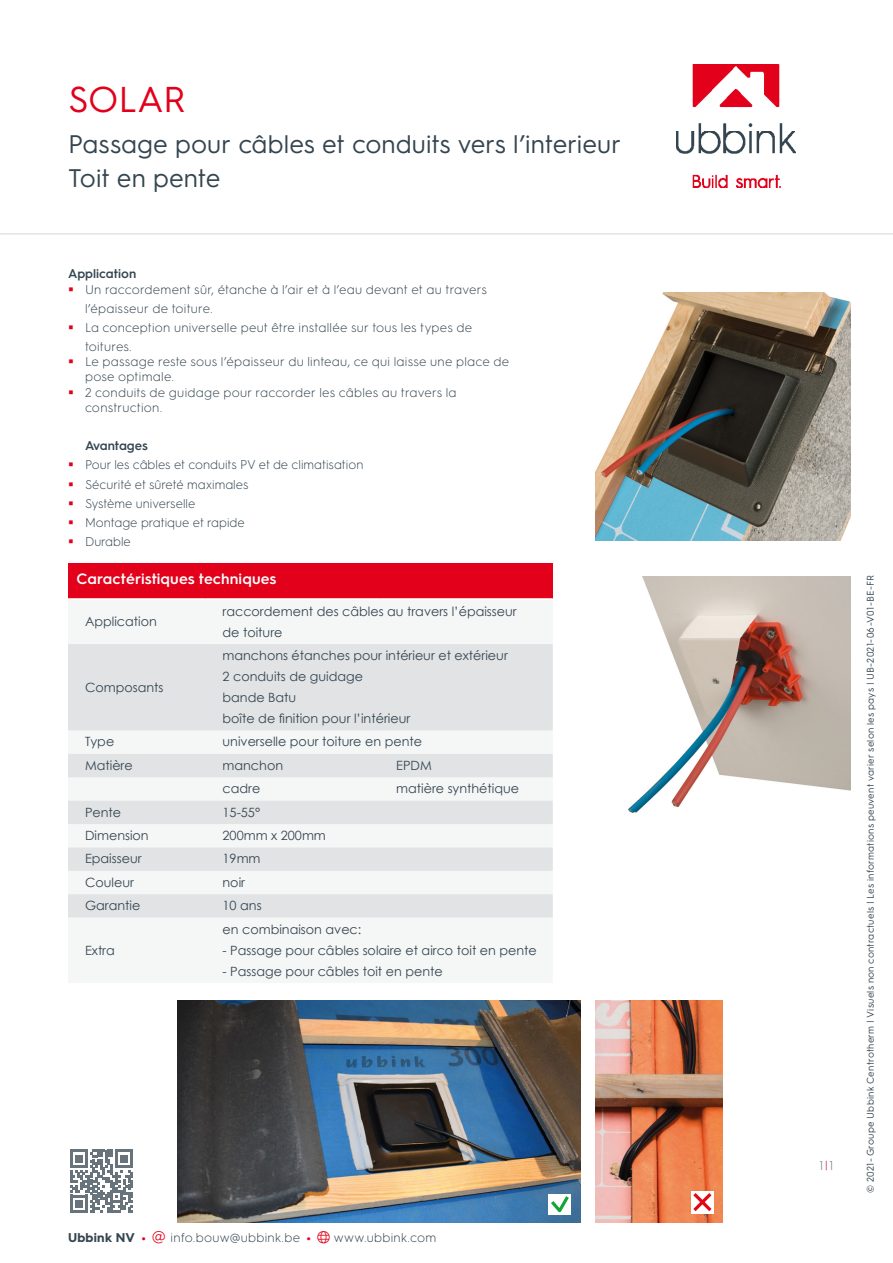
<style>
.page{position:relative;width:893px;height:1263px;background:#fff}
.page>*{position:absolute;margin:0;border:0;box-sizing:border-box;transform-origin:0 0}
._10_head{font:36px "HGS3";letter-spacing:-.01em;color:#e2001a}
._10_head_grey{font:25.5px/34px "HGS3";letter-spacing:.005em;color:#344550}
._40_table_head{font:600 15px "HGS3";letter-spacing:.005em;color:#fff}
.t1{font:300 12.75px/19.2px "HGS3";letter-spacing:.01em;color:#344550}
.Product_description{font:12.75px "Century Gothic";color:#344550}
._30_body{font:600 12.75px "HGS3";color:#344550}
.t2{font:300 12.75px "HGS3";color:#67747c}
._00_disclaimer{font:9.75px "HGS3";letter-spacing:.03em;color:#344550}
.s1{font-weight:700}
.s2{font-weight:700;color:#e2001a}
.s3{color:#e2001a}
</style>
<div class="page">
<img style="left:676px;top:64px;width:119px;height:123px">
<hr style="left:0;top:233px;width:893px;height:2px;background:#e1e3e5">
<svg style="left:70px;top:1150px;width:63px;height:62px"></svg>
<div style="left:68px;top:563px;width:485px;height:36px;background:#e2001a"></div>
<svg style="left:68px;top:644px;width:485px;height:274px;fill:#e1e3e5"></svg>
<hr style="left:68px;top:598px;width:138px;height:2px;background:#fff">
<hr style="left:206px;top:598px;width:173px;height:2px;background:#fff">
<hr style="left:379px;top:598px;width:174px;height:2px;background:#fff">
<img style="left:595px;top:293px;width:255px;height:247px">
<img style="left:628px;top:577px;width:222px;height:236px">
<img style="left:177px;top:1000px;width:403px;height:222px">
<img style="left:595px;top:1000px;width:128px;height:222px">
<svg style="left:690px;top:1189px;width:25px;height:25px"></svg>
<svg style="left:548px;top:1192px;width:24px;height:24px"></svg>
<p class="_10_head" style="left:68px;top:74px;width:119px">SOLAR</p>
<p class="_10_head_grey" style="left:68px;top:125px;width:555px">Passage pour câbles et conduits vers l’interieur<br>Toit en pente</p>
<p class="_30_body" style="left:68px;top:265px;width:70px">Application</p>
<p class="t1" style="left:85px;top:279px;width:403px">Un raccordement sûr, étanche à l’air et à l’eau devant et au travers l’épaisseur de toiture.</p>
<p class="t1" style="left:85px;top:317px;width:389px">La conception universelle peut être installée sur tous les types de toitures.</p>
<p class="t1" style="left:85px;top:353px;width:426px;line-height:15.3px">Le passage reste sous l’épaisseur du linteau, ce qui laisse une place de pose optimale.</p>
<p class="t1" style="left:85px;top:384px;width:373px;line-height:15.3px">2 conduits de guidage pour raccorder les câbles au travers la construction.</p>
<p class="_30_body" style="left:85px;top:437px;width:64px">Avantages</p>
<p class="t1" style="left:85px;top:455px;width:280px">Pour les câbles et conduits PV et de climatisation</p>
<p class="t1" style="left:85px;top:474px;width:165px">Sécurité et sûreté maximales</p>
<p class="t1" style="left:85px;top:493px;width:112px">Système universelle</p>
<p class="t1" style="left:85px;top:512px;width:161px">Montage pratique et rapide</p>
<p class="t1" style="left:85px;top:531px;width:47px">Durable</p>
<p class="_40_table_head" style="left:77px;top:568px;width:201px">Caractéristiques techniques</p>
<p class="Product_description" style="left:85px;top:613px;width:73px">Application</p>
<p class="Product_description" style="left:223px;top:602px;width:296px">raccordement des câbles au travers l’épaisseur</p>
<p class="Product_description" style="left:223px;top:623px;width:61px">de toiture</p>
<p class="Product_description" style="left:85px;top:678px;width:80px">Composants</p>
<p class="Product_description" style="left:223px;top:646px;width:287px">manchons étanches pour intérieur et extérieur</p>
<p class="Product_description" style="left:223px;top:667px;width:142px">2 conduits de guidage</p>
<p class="Product_description" style="left:223px;top:688px;width:75px">bande Batu</p>
<p class="Product_description" style="left:223px;top:709px;width:189px">boîte de finition pour l’intérieur</p>
<p class="Product_description" style="left:85px;top:733px;width:31px">Type</p>
<p class="Product_description" style="left:223px;top:733px;width:201px">universelle pour toiture en pente</p>
<p class="Product_description" style="left:85px;top:756px;width:49px">Matière</p>
<p class="Product_description" style="left:223px;top:756px;width:62px">manchon</p>
<p class="Product_description" style="left:396px;top:756px;width:37px">EPDM</p>
<p class="Product_description" style="left:223px;top:780px;width:39px">cadre</p>
<p class="Product_description" style="left:396px;top:780px;width:125px">matière synthétique</p>
<p class="Product_description" style="left:85px;top:803px;width:38px">Pente</p>
<p class="Product_description" style="left:223px;top:803px;width:39px">15-55°</p>
<p class="Product_description" style="left:85px;top:826px;width:65px">Dimension</p>
<p class="Product_description" style="left:223px;top:826px;width:105px">200mm x 200mm</p>
<p class="Product_description" style="left:85px;top:850px;width:58px">Epaisseur</p>
<p class="Product_description" style="left:223px;top:850px;width:40px">19mm</p>
<p class="Product_description" style="left:85px;top:873px;width:50px">Couleur</p>
<p class="Product_description" style="left:223px;top:873px;width:24px">noir</p>
<p class="Product_description" style="left:85px;top:897px;width:57px">Garantie</p>
<p class="Product_description" style="left:223px;top:897px;width:41px">10 ans</p>
<p class="Product_description" style="left:85px;top:941px;width:31px">Extra</p>
<p class="Product_description" style="left:223px;top:920px;width:140px">en combinaison avec:</p>
<p class="Product_description" style="left:223px;top:941px;width:316px">- Passage pour câbles solaire et airco toit en pente</p>
<p class="Product_description" style="left:223px;top:962px;width:222px">- Passage pour câbles toit en pente</p>
<p class="t1" style="left:68px;top:1227px;width:370px"><span class="s1">Ubbink NV</span> <span class="s2">•</span> <span class="s3">▼</span> info.bouw@ubbink.be <span class="s2">•</span> <span class="s3">●□</span> www.ubbink.com</p>
<p class="t2" style="left:819px;top:1157px;width:16px">1<span class="s3">|</span>1</p>
<p class="_00_disclaimer" style="left:864px;top:1193px;width:619px;rotate:-90deg">© 2021-Groupe Ubbink Centrotherm | Visuels non contractuels | Les informations peuvent varier selon les pays | UB-2021-06-V01-BE-FR</p>
</div>
